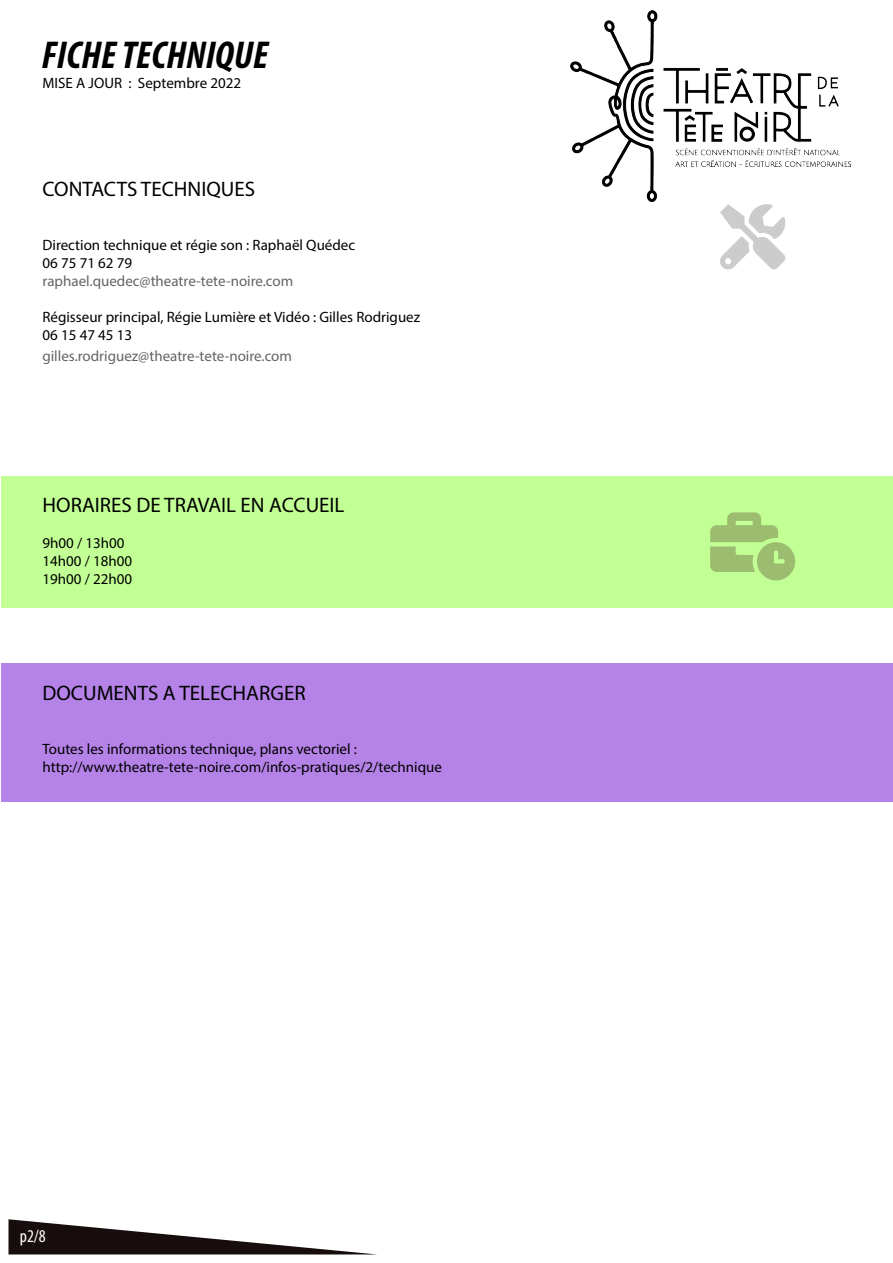
<style>
.page{position:relative;width:893px;height:1263px;background:#fff}
.page>*{position:absolute;margin:0;border:0;box-sizing:border-box;transform-origin:0 0}
.t1{font:italic 700 condensed 39px "Myriad Pro";color:#000}
.t2{font:21px "Myriad Pro";color:#000}
.t3{font:condensed 18px "Myriad Pro";color:#fff}
.t4{font:15px/18px "Myriad Pro";color:#000}
.t5{font:15px "Myriad Pro";color:#646464}
</style>
<div class="page">
<svg style="left:9px;top:1219px;width:363px;height:35px"></svg>
<svg style="left:720px;top:204px;width:66px;height:66px"></svg>
<div style="left:2px;top:476px;width:891px;height:132px;background:#c2ff94"></div>
<svg style="left:710px;top:512px;width:85px;height:68px"></svg>
<div style="left:2px;top:663px;width:891px;height:139px;background:#b582e8"></div>
<img style="left:570px;top:10px;width:281px;height:192px">
<h1 class="t1" style="left:42px;top:31px;width:228px">FICHE TECHNIQUE</h1>
<p class="t4" style="left:43px;top:74px;width:200px">MISE A JOUR : Septembre 2022</p>
<h2 class="t2" style="left:43px;top:176px;width:214px">CONTACTS TECHNIQUES</h2>
<p class="t4" style="left:43px;top:235px;width:314px">Direction technique et régie son : Raphaël Quédec<br>06 75 71 62 79</p>
<p class="t5" style="left:43px;top:271px;width:252px">raphael.quedec@theatre-tete-noire.com</p>
<p class="t4" style="left:43px;top:307px;width:379px">Régisseur principal, Régie Lumière et Vidéo : Gilles Rodriguez<br>06 15 47 45 13</p>
<p class="t5" style="left:43px;top:347px;width:251px">gilles.rodriguez@theatre-tete-noire.com</p>
<h2 class="t2" style="left:43px;top:492px;width:304px">HORAIRES DE TRAVAIL EN ACCUEIL</h2>
<p class="t4" style="left:43px;top:534px;width:91px">9h00 / 13h00<br>14h00 / 18h00<br>19h00 / 22h00</p>
<h2 class="t2" style="left:43px;top:680px;width:265px">DOCUMENTS A TELECHARGER</h2>
<p class="t4" style="left:43px;top:739px;width:401px">Toutes les informations technique, plans vectoriel : http://www.theatre-tete-noire.com/infos-pratiques/2/technique</p>
<p class="t3" style="left:20px;top:1225px;width:28px">p2/8</p>
</div>
